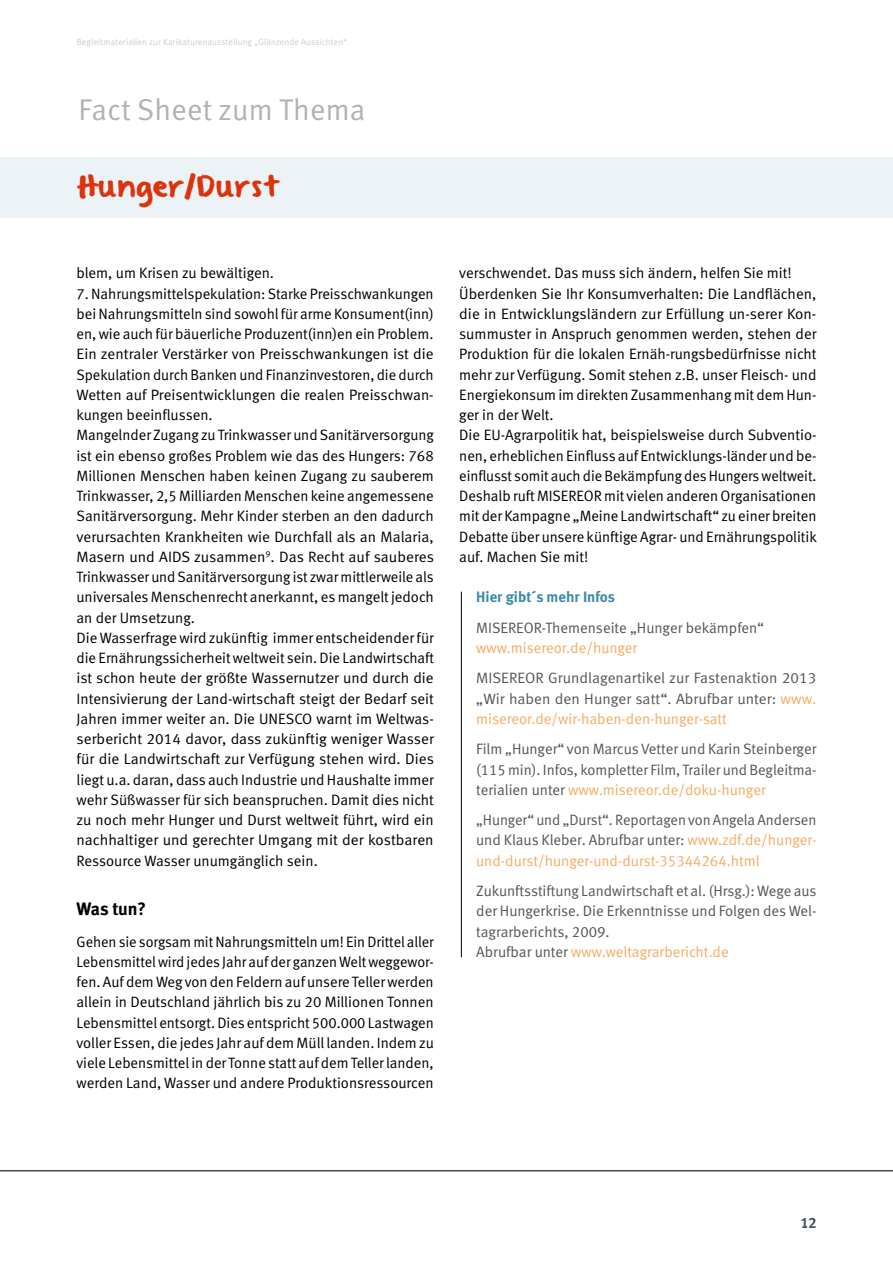
<style>
.page{position:relative;width:893px;height:1263px;background:#fff}
.page>*{position:absolute;margin:0;border:0;box-sizing:border-box;transform-origin:0 0}
.t1{font:30px "Meta Normal LF";letter-spacing:.01em;color:#b1b2b3}
.t2{font:24px "From Where You Are";letter-spacing:.035em;color:#dd330c}
.t3{font:18px "Meta Bold LF";letter-spacing:-.01em;color:#000}
.t4{font:15px/20.2px "Meta Normal LF";color:#000}
.t5{font:15px/20.2px "Meta Normal LF";color:#565656}
.t6{font:15px "Meta Normal LF";color:#f7ab63}
.t7{font:15px "Meta Bold LF";color:#3d8aa8}
.t8{font:15px "Meta Plus Bold Caps";color:#485155}
.t9{font:9px "Meta Plus Normal";letter-spacing:.01em;color:#c8ced2}
.s1{color:#f7ab63}
</style>
<div class="page">
<div style="left:0;top:157px;width:893px;height:61px;background:#ebf3f7"></div>
<hr style="left:0;top:1170px;width:893px;height:1px;background:#000">
<hr style="left:461px;top:592px;width:1px;height:365px;background:#000">
<p class="t9" style="left:77px;top:37px;width:272px">Begleitmaterialien zur Karikaturenausstellung „Glänzende Aussichten“</p>
<h1 class="t1" style="left:79px;top:92px;width:288px">Fact Sheet zum Thema</h1>
<h2 class="t2" style="left:77px;top:175px;width:202px">Hunger/Durst</h2>
<p class="t4" style="left:77px;top:263px;width:197px">blem, um Krisen zu bewältigen.</p>
<p class="t4" style="left:77px;top:283px;width:359px">7. Nahrungsmittelspekulation:Starke Preisschwankungen bei Nahrungsmitteln sind sowohl für arme Konsument(inn) en, wie auch für bäuerliche Produzent(inn)en ein Problem.<br>Ein zentraler Verstärker von Preisschwankungen ist die Spekulation durch Banken und Finanzinvestoren, die durch Wetten auf Preisentwicklungen die realen Preisschwan&shy;kungen beeinflussen.<br>Mangelnder Zugang zu Trinkwasser und Sanitärversorgung ist ein ebenso großes Problem wie das des Hungers: 768<br>Millionen Menschen haben keinen Zugang zu sauberem Trinkwasser, 2,5 Milliarden Menschen keine angemessene Sanitärversorgung. Mehr Kinder sterben an den dadurch verursachten Krankheiten wie Durchfall als an Malaria, Masern und AIDS zusammen<sup>9</sup>. Das Recht auf sauberes Trinkwasser und Sanitärversorgung ist zwar mittlerweile als universales Menschenrecht anerkannt, es mangelt jedoch an der Umsetzung.<br>Die Wasserfrage wird zukünftig immer entscheidender für die Ernährungssicherheit weltweit sein. Die Landwirtschaft ist schon heute der größte Wassernutzer und durch die Intensivierung der Land-wirtschaft steigt der Bedarf seit Jahren immer weiter an. Die UNESCO warnt im Weltwas&shy;serbericht 2014 davor, dass zukünftig weniger Wasser für die Landwirtschaft zur Verfügung stehen wird. Dies liegt u.a. daran, dass auch Industrie und Haushalte immer wehr Süßwasser für sich beanspruchen. Damit dies nicht zu noch mehr Hunger und Durst weltweit führt, wird ein nachhaltiger und gerechter Umgang mit der kostbaren Ressource Wasser unumgänglich sein.</p>
<p class="t3" style="left:77px;top:898px;width:71px">Was tun?</p>
<p class="t4" style="left:77px;top:931px;width:359px;text-align:justify">Gehen sie sorgsam mitNahrungsmitteln um! Ein Drittel aller Lebensmittel wird jedes Jahr auf der ganzen Welt weggewor&shy;fen. Auf dem Weg von den Feldern auf unsere Teller werden allein in Deutschland jährlich bis zu 20 Millionen Tonnen Lebensmittel entsorgt. Dies entspricht 500.000 Lastwagen voller Essen, die jedes Jahr auf dem Müll landen. Indem zu viele Lebensmittel in der Tonne statt auf dem Teller landen, werden Land, Wasser und andere Produktionsressourcen</p>
<p class="t4" style="left:459px;top:263px;width:359px">verschwendet. Das muss sich ändern, helfen Sie mit!<br>Überdenken Sie Ihr Konsumverhalten: Die Landflächen, die in Entwicklungsländern zur Erfüllung un-serer Kon&shy;summuster in Anspruch genommen werden, stehen der Produktion für die lokalen Ernäh-rungsbedürfnisse nicht mehr zur Verfügung. Somit stehen z.B. unser Fleisch- und Energiekonsum im direkten Zusammenhang mit dem Hun&shy;ger in der Welt.<br>Die EU-Agrarpolitik hat, beispielsweise durch Subventio&shy;nen, erheblichen Einfluss auf Entwicklungs-länder und be&shy;einflusst somit auch die Bekämpfung des Hungers weltweit.<br>Deshalb ruft MISEREOR mit vielen anderen Organisationen mit der Kampagne „Meine Landwirtschaft“ zu einer breiten Debatte über unsere künftige Agrar- und Ernährungspolitik auf. Machen Sie mit!</p>
<p class="t7" style="left:476px;top:588px;width:140px">Hier gibt´s mehr Infos</p>
<p class="t5" style="left:476px;top:617px;width:21px">Misereor</p>
<p class="t5" style="left:542px;top:617px;width:224px">-Themenseite „Hunger bekämpfen“</p>
<p class="t6" style="left:476px;top:639px;width:163px">www.misereor.de/hunger</p>
<p class="t5" style="left:476px;top:668px;width:21px">Misereor</p>
<p class="t5" style="left:476px;top:668px;width:342px;text-indent:72px">Grundlagenartikel zur Fastenaktion 2013 „Wir haben den Hunger satt“. Abrufbar unter: <span class="s1">www. misereor.de/wir-haben-den-hunger-satt</span></p>
<p class="t5" style="left:476px;top:739px;width:342px;text-align:justify">Film „Hunger“ von Marcus Vetter und Karin Steinberger (115 min). Infos, kompletter Film, Trailer und Begleitma&shy;terialien unter <span class="s1">www.misereor.de/doku-hunger</span></p>
<p class="t5" style="left:476px;top:810px;width:342px;text-align:justify">„Hunger“ und „Durst“. Reportagen von Angela Andersen und Klaus Kleber. Abrufbar unter: <span class="s1">www.zdf.de/hunger&shy;und-durst/hunger-und-durst-35344264.html</span></p>
<p class="t5" style="left:476px;top:880px;width:342px">Zukunftsstiftung Landwirtschaft et al. (Hrsg.): Wege aus der Hungerkrise. Die Erkenntnisse und Folgen des Wel&shy;tagrarberichts, 2009.<br>Abrufbar unter <span class="s1">www.weltagrarbericht.de</span></p>
<p class="t8" style="left:800px;top:1214px;width:18px">12</p>
</div>
